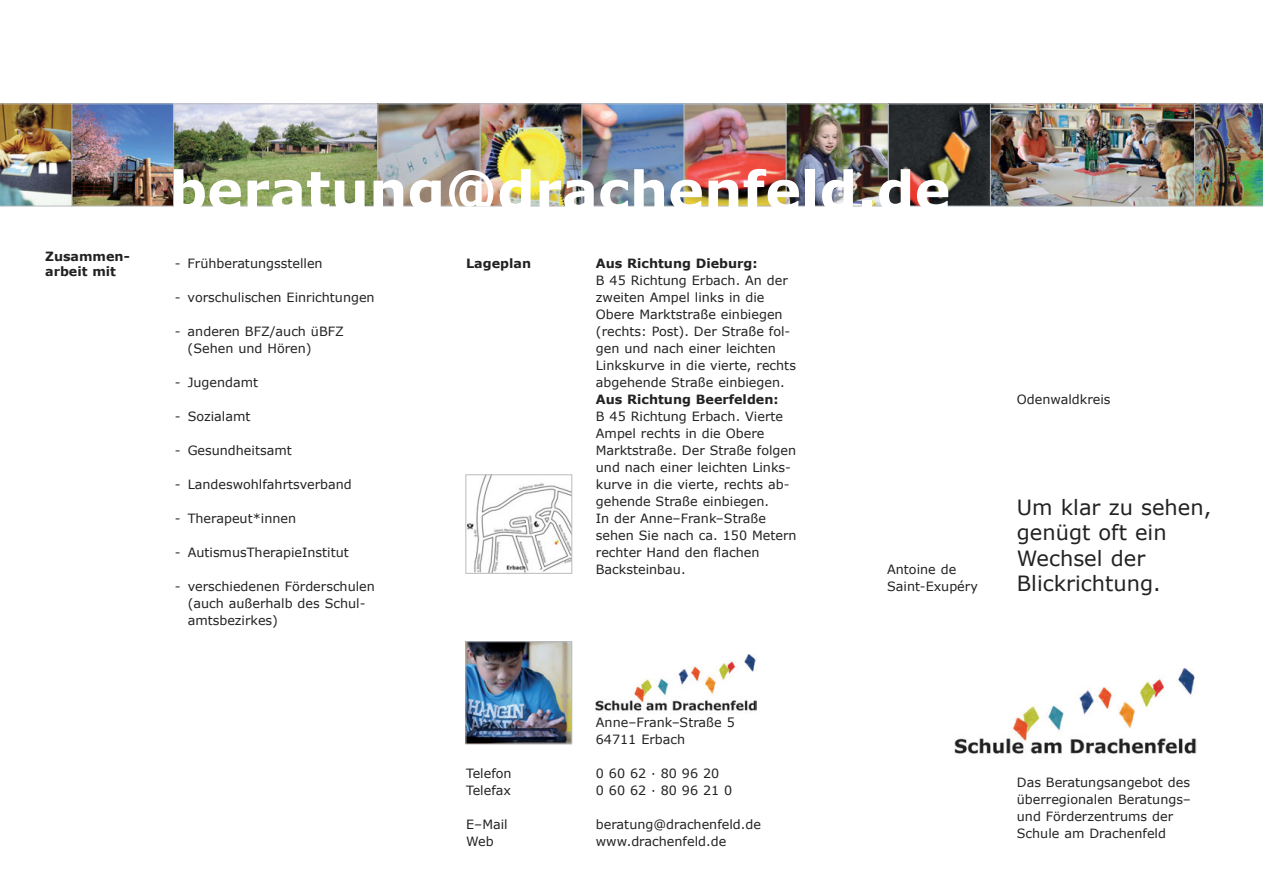
<style>
.page{position:relative;width:1263px;height:893px;background:#fff}
.page>*{position:absolute;margin:0;border:0;box-sizing:border-box;transform-origin:0 0}
.t1{font:700 54px "Verdana";color:#fff}
.t2{font:21px/25.5px "Verdana";color:#232122}
.t3{font:12.75px/17px "Verdana";color:#232122}
.t4{font:700 12.75px/15.3px "Verdana";color:#232122}
</style>
<div class="page">
<img style="left:468px;top:644px;width:102px;height:98px">
<div style="left:466px;top:642px;width:106px;height:102px;border:1px solid #b8bcc0"></div>
<img style="left:955px;top:668px;width:241px;height:86px">
<img style="left:596px;top:654px;width:161px;height:57px">
<img style="left:468px;top:477px;width:102px;height:94px">
<div style="left:466px;top:475px;width:106px;height:98px;border:1px solid #b8bcc0"></div>
<img style="left:73px;top:106px;width:99px;height:98px">
<div style="left:71px;top:104px;width:103px;height:102px;border:1px solid #b8bcc0"></div>
<img style="left:0;top:104px;width:72px;height:102px">
<img style="left:482px;top:106px;width:98px;height:98px">
<div style="left:480px;top:104px;width:102px;height:102px;border:1px solid #b8bcc0"></div>
<img style="left:175px;top:106px;width:203px;height:98px">
<div style="left:173px;top:104px;width:210px;height:102px;border:1px solid #b8bcc0"></div>
<img style="left:380px;top:106px;width:98px;height:98px">
<div style="left:378px;top:104px;width:102px;height:102px;border:1px solid #b8bcc0"></div>
<img style="left:584px;top:106px;width:98px;height:98px">
<div style="left:582px;top:104px;width:102px;height:102px;border:1px solid #b8bcc0"></div>
<img style="left:686px;top:106px;width:98px;height:98px">
<div style="left:684px;top:104px;width:102px;height:102px;border:1px solid #b8bcc0"></div>
<img style="left:788px;top:106px;width:98px;height:98px">
<div style="left:786px;top:104px;width:102px;height:102px;border:1px solid #b8bcc0"></div>
<img style="left:890px;top:106px;width:99px;height:98px">
<div style="left:888px;top:104px;width:103px;height:102px;border:1px solid #b8bcc0"></div>
<img style="left:1195px;top:104px;width:68px;height:102px">
<img style="left:992px;top:106px;width:201px;height:98px">
<div style="left:990px;top:104px;width:205px;height:102px;border:1px solid #b8bcc0"></div>
<p class="t1" style="left:169px;top:156px;width:782px">beratung@drachenfeld.de</p>
<p class="t4" style="left:45px;top:248px;width:86px">Zusammen&shy;arbeit mit</p>
<p class="t4" style="left:596px;top:255px;width:163px">Aus Richtung Dieburg:</p>
<p class="t3" style="left:596px;top:271px;width:202px">B 45 Richtung Erbach. An der zweiten Ampel links in die<br>Obere Marktstraße einbiegen (rechts: Post). Der Straße fol&shy;gen und nach einer leichten<br>Linkskurve in die vierte, rechts abgehende Straße einbiegen.</p>
<p class="t4" style="left:596px;top:391px;width:184px">Aus Richtung Beerfelden:</p>
<p class="t3" style="left:596px;top:407px;width:202px">B 45 Richtung Erbach. Vierte<br>Ampel rechts in die Obere<br>Marktstraße. Der Straße folgen und nach einer leichten Links&shy;kurve in die vierte, rechts ab&shy;gehende Straße einbiegen.</p>
<p class="t3" style="left:596px;top:509px;width:202px">In der Anne–Frank–Straße sehen Sie nach ca. 150 Metern rechter Hand den flachen<br>Backsteinbau.</p>
<p class="t3" style="left:175px;top:254px;width:149px">- Frühberatungsstellen</p>
<p class="t3" style="left:175px;top:288px;width:201px">- vorschulischen Einrichtungen</p>
<p class="t3" style="left:188px;top:322px;width:158px;text-indent:-13px">- anderen BFZ/auch üBFZ (Sehen und Hören)</p>
<p class="t3" style="left:175px;top:373px;width:85px">- Jugendamt</p>
<p class="t3" style="left:175px;top:407px;width:77px">- Sozialamt</p>
<p class="t3" style="left:175px;top:441px;width:118px">- Gesundheitsamt</p>
<p class="t3" style="left:175px;top:475px;width:178px">- Landeswohlfahrtsverband</p>
<p class="t3" style="left:175px;top:509px;width:123px">- Therapeut*innen</p>
<p class="t3" style="left:175px;top:543px;width:175px">- AutismusTherapieInstitut</p>
<p class="t3" style="left:188px;top:577px;width:189px;text-indent:-13px">- verschiedenen Förderschulen (auch außerhalb des Schul&shy;amtsbezirkes)</p>
<p class="t4" style="left:466px;top:255px;width:66px">Lageplan</p>
<p class="t3" style="left:466px;top:765px;width:47px">Telefon</p>
<p class="t3" style="left:466px;top:782px;width:46px">Telefax</p>
<p class="t3" style="left:466px;top:816px;width:43px">E–Mail</p>
<p class="t3" style="left:466px;top:833px;width:29px">Web</p>
<p class="t3" style="left:596px;top:714px;width:140px">Anne–Frank–Straße 5</p>
<p class="t3" style="left:596px;top:731px;width:91px">64711 Erbach</p>
<p class="t3" style="left:596px;top:765px;width:125px">0 60 62 · 80 96 20</p>
<p class="t3" style="left:596px;top:782px;width:138px">0 60 62 · 80 96 21 0</p>
<p class="t3" style="left:596px;top:816px;width:167px">beratung@drachenfeld.de</p>
<p class="t3" style="left:596px;top:833px;width:132px">www.drachenfeld.de</p>
<p class="t3" style="left:887px;top:560px;width:71px">Antoine de</p>
<p class="t3" style="left:887px;top:577px;width:92px">Saint-Exupéry</p>
<p class="t3" style="left:1017px;top:390px;width:95px">Odenwaldkreis</p>
<p class="t2" style="left:1017px;top:493px;width:196px">Um klar zu sehen, genügt oft ein<br>Wechsel der<br>Blickrichtung.</p>
<p class="t3" style="left:1017px;top:773px;width:176px">Das Beratungsangebot des überregionalen Beratungs– und Förderzentrums der<br>Schule am Drachenfeld</p>
</div>
